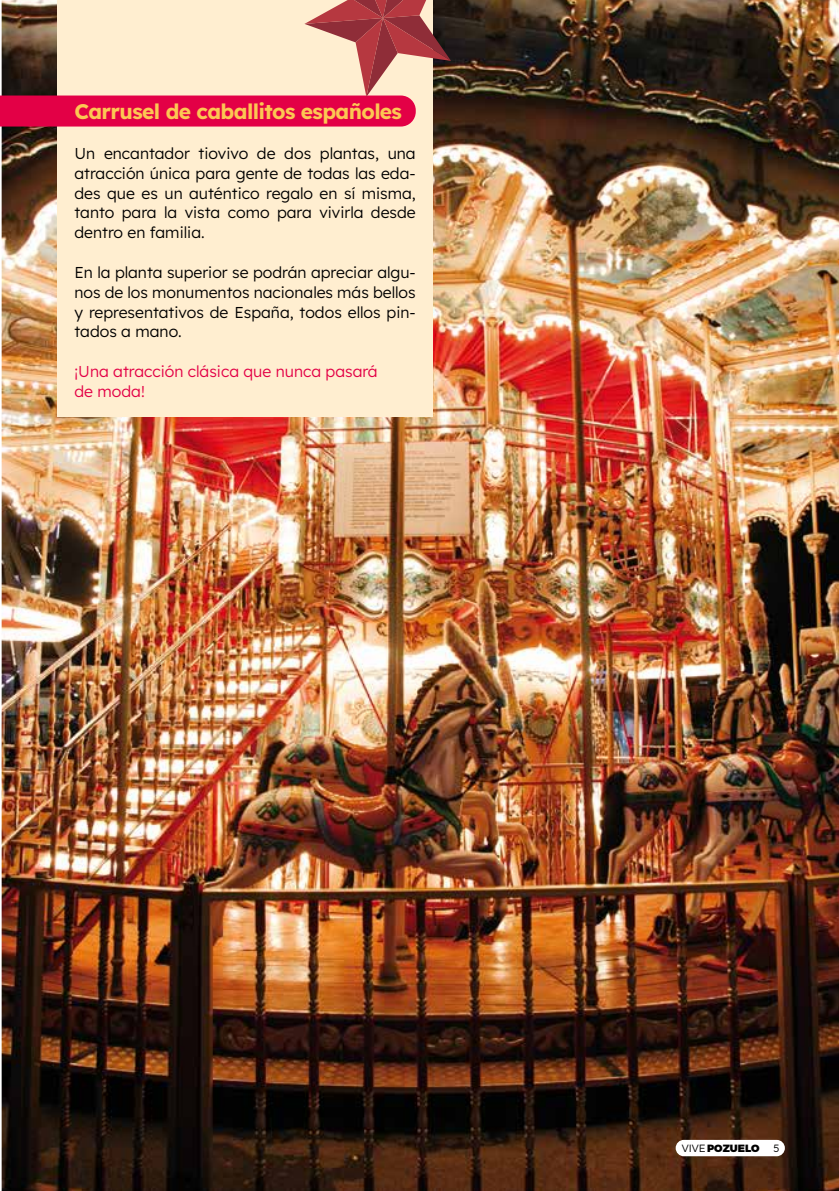
<style>
.page{position:relative;width:839px;height:1191px;background:#fff}
.page>*{position:absolute;margin:0;border:0;box-sizing:border-box;transform-origin:0 0}
.t1{font:700 21px "Lexend";letter-spacing:-.03em;color:#fcc753}
.t2{font:300 15.75px/19.8px "Lexend";color:#000;text-align:justify}
.t3{font:300 15.75px/19.8px "Lexend";color:#e30046}
.t4{font:900 10.5px "Montserrat";color:#000}
.t5{font:300 10.5px "Lexend";color:#000}
.s1{font-weight:300}
</style>
<div class="page">
<img style="left:2px;top:0;width:836px;height:1191px">
<div style="left:58px;top:0;width:375px;height:417px;background:#ffeed0"></div>
<svg style="left:0;top:0;width:451px;height:126px"></svg>
<h1 class="t1" style="left:74px;top:95px;width:329px">Carrusel de caballitos españoles</h1>
<p class="t2" style="left:74px;top:142px;width:343px">Un encantador tiovivo de dos plantas, una atracción única para gente de todas las eda&shy;des que es un auténtico regalo en sí misma, tanto para la vista como para vivirla desde dentro en familia.</p>
<p class="t2" style="left:74px;top:261px;width:343px">En la planta superior se podrán apreciar algu&shy;nos de los monumentos nacionales más bellos y representativos de España, todos ellos pin&shy;tados a mano.</p>
<p class="t3" style="left:74px;top:361px;width:305px">¡Una atracción clásica que nunca pasará de moda!</p>
<p class="t4" style="left:681px;top:1139px;width:79px"><span class="s1">VIVE</span>POZUELO</p>
<p class="t5" style="left:773px;top:1140px;width:7px">5</p>
</div>
